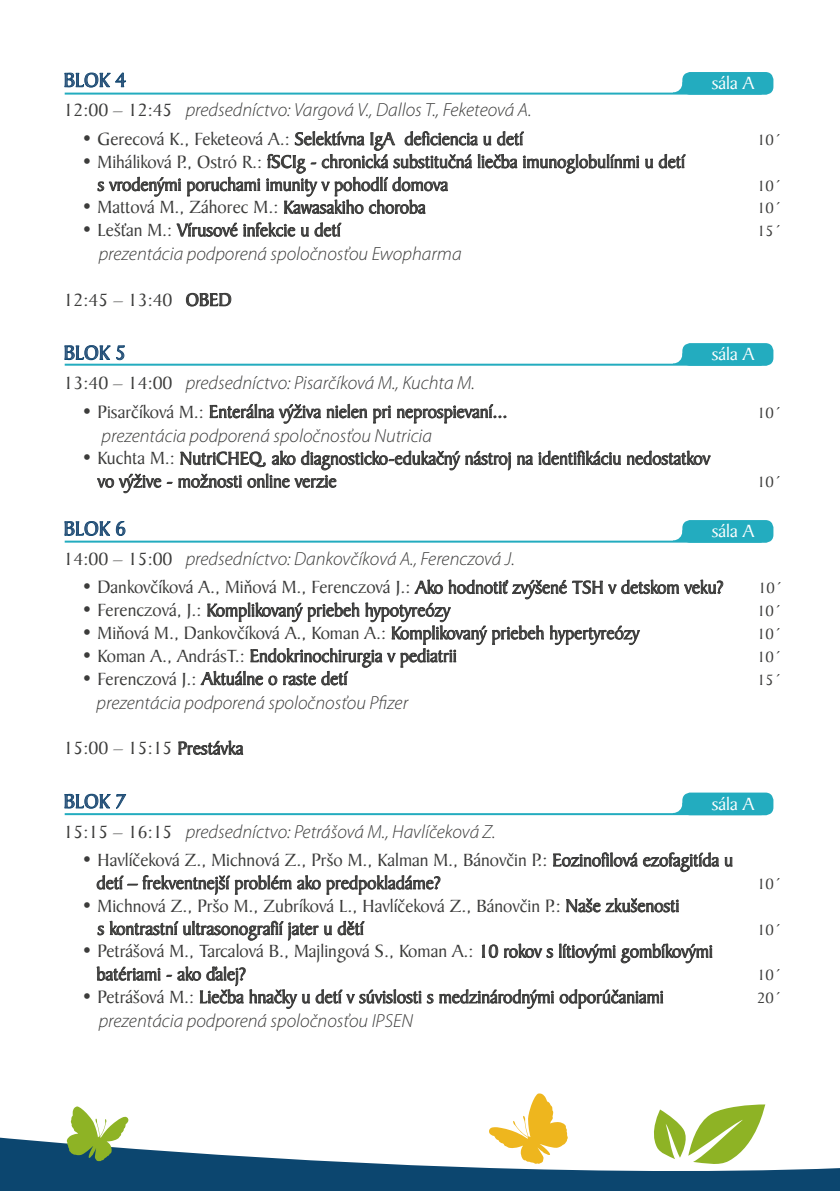
<style>
.page{position:relative;width:840px;height:1191px;background:#fff}
.page>*{position:absolute;margin:0;border:0;box-sizing:border-box;transform-origin:0 0}
.t1{font:21px "Baker Signet AT";color:#2c527a}
.t2{font:19px/22.8px "Baker Signet AT";color:#3c3c3b}
.t3{font:italic 300 19px "Myriad Pro";color:#3c3c3b}
.t4{font:19px "Baker Signet AT";color:#fff}
.t5{font:16px "Baker Signet AT";color:#3c3c3b}
.s1{font-family:"Baker Signet AT";font-weight:400;font-style:normal}
</style>
<div class="page">
<svg style="left:0;top:814px;width:839px;height:377px"></svg>
<svg style="left:648px;top:1104px;width:116px;height:62px"></svg>
<svg style="left:488px;top:1093px;width:79px;height:71px"></svg>
<svg style="left:67px;top:1106px;width:61px;height:55px"></svg>
<svg style="left:64px;top:72px;width:62px;height:16px"></svg>
<svg style="left:97px;top:131px;width:589px;height:83px"></svg>
<svg style="left:176px;top:222px;width:166px;height:15px"></svg>
<svg style="left:185px;top:292px;width:46px;height:15px"></svg>
<svg style="left:64px;top:345px;width:61px;height:16px"></svg>
<svg style="left:209px;top:403px;width:298px;height:21px"></svg>
<svg style="left:97px;top:450px;width:614px;height:44px"></svg>
<svg style="left:64px;top:521px;width:62px;height:15px"></svg>
<svg style="left:200px;top:579px;width:523px;height:107px"></svg>
<svg style="left:178px;top:740px;width:66px;height:15px"></svg>
<svg style="left:64px;top:793px;width:63px;height:16px"></svg>
<svg style="left:551px;top:852px;width:182px;height:20px"></svg>
<svg style="left:96px;top:874px;width:344px;height:21px"></svg>
<svg style="left:563px;top:897px;width:117px;height:16px"></svg>
<svg style="left:95px;top:920px;width:619px;height:89px"></svg>
<div style="left:682px;top:72px;width:91px;height:23px;background:#23acbf;border-radius:8px"></div>
<hr style="left:65px;top:93px;width:696px;height:2px;background:#23acbf">
<svg style="left:672px;top:82px;width:12px;height:11px"></svg>
<div style="left:682px;top:343px;width:91px;height:23px;background:#23acbf;border-radius:8px"></div>
<hr style="left:65px;top:364px;width:696px;height:2px;background:#23acbf">
<svg style="left:672px;top:353px;width:12px;height:11px"></svg>
<div style="left:682px;top:520px;width:91px;height:23px;background:#23acbf;border-radius:8px"></div>
<hr style="left:65px;top:540px;width:696px;height:2px;background:#23acbf">
<svg style="left:672px;top:530px;width:11px;height:11px"></svg>
<div style="left:682px;top:792px;width:91px;height:23px;background:#23acbf;border-radius:8px"></div>
<hr style="left:65px;top:813px;width:696px;height:2px;background:#23acbf">
<svg style="left:672px;top:803px;width:12px;height:11px"></svg>
<p class="t1" style="left:63px;top:68px;width:64px">BLOK 4</p>
<p class="t3" style="left:63px;top:100px;width:469px"><span class="s1">12:00 – 12:45</span> predsedníctvo: Vargová V., Dallos T., Feketeová A.</p>
<p class="t2" style="left:81px;top:128px;width:443px">• Gerecová K., Feketeová A.: Selektívna IgA deficiencia u detí</p>
<p class="t5" style="left:756px;top:131px;width:26px">10´</p>
<p class="t2" style="left:97px;top:151px;width:588px;text-indent:-16px">• Miháliková P., Ostró R.: fSCIg - chronická substitučná liečba imunoglobulínmi u detí s vrodenými poruchami imunity v pohodlí domova</p>
<p class="t4" style="left:711px;top:72px;width:44px">sála A</p>
<p class="t5" style="left:756px;top:176px;width:26px">10´</p>
<p class="t2" style="left:81px;top:196px;width:345px">• Mattová M., Záhorec M.: Kawasakiho choroba</p>
<p class="t5" style="left:756px;top:199px;width:26px">10´</p>
<p class="t2" style="left:81px;top:219px;width:260px">• Lešťan M.: Vírusové infekcie u detí</p>
<p class="t5" style="left:756px;top:222px;width:26px">15´</p>
<p class="t3" style="left:99px;top:244px;width:364px">prezentácia podporená spoločnosťou Ewopharma</p>
<p class="t2" style="left:64px;top:289px;width:169px">12:45 – 13:40 OBED</p>
<p class="t1" style="left:63px;top:341px;width:64px">BLOK 5</p>
<p class="t3" style="left:63px;top:373px;width:412px"><span class="s1">13:40 – 14:00</span> predsedníctvo: Pisarčíková M., Kuchta M.</p>
<p class="t2" style="left:81px;top:400px;width:427px">• Pisarčíková M.: Enterálna výživa nielen pri neprospievaní...</p>
<p class="t5" style="left:756px;top:403px;width:26px">10´</p>
<p class="t3" style="left:101px;top:425px;width:332px">prezentácia podporená spoločnosťou Nutricia</p>
<p class="t2" style="left:97px;top:447px;width:613px;text-indent:-16px">• Kuchta M.: NutriCHEQ, ako diagnosticko-edukačný nástroj na identifikáciu nedostatkov vo výžive - možnosti online verzie</p>
<p class="t4" style="left:711px;top:343px;width:44px">sála A</p>
<p class="t5" style="left:756px;top:473px;width:26px">10´</p>
<p class="t1" style="left:63px;top:516px;width:64px">BLOK 6</p>
<p class="t3" style="left:63px;top:548px;width:452px"><span class="s1">14:00 – 15:00</span> predsedníctvo: Dankovčíková A., Ferenczová J.</p>
<p class="t2" style="left:81px;top:576px;width:643px">• Dankovčíková A., Miňová M., Ferenczová J.: Ako hodnotiť zvýšené TSH v detskom veku?</p>
<p class="t5" style="left:757px;top:579px;width:26px">10´</p>
<p class="t2" style="left:81px;top:599px;width:370px">• Ferenczová, J.: Komplikovaný priebeh hypotyreózy</p>
<p class="t5" style="left:756px;top:602px;width:26px">10´</p>
<p class="t2" style="left:81px;top:622px;width:559px">• Miňová M., Dankovčíková A., Koman A.: Komplikovaný priebeh hypertyreózy</p>
<p class="t5" style="left:756px;top:625px;width:26px">10´</p>
<p class="t2" style="left:81px;top:645px;width:376px">• Koman A., AndrásT.: Endokrinochirurgia v pediatrii</p>
<p class="t5" style="left:756px;top:647px;width:26px">10´</p>
<p class="t2" style="left:81px;top:667px;width:267px">• Ferenczová J.: Aktuálne o raste detí</p>
<p class="t5" style="left:756px;top:670px;width:26px">15´</p>
<p class="t3" style="left:96px;top:692px;width:313px">prezentácia podporená spoločnosťou Pfizer</p>
<p class="t2" style="left:64px;top:737px;width:181px">15:00 – 15:15 Prestávka</p>
<p class="t1" style="left:63px;top:789px;width:64px">BLOK 7</p>
<p class="t3" style="left:63px;top:821px;width:433px"><span class="s1">15:15 – 16:15</span> predsedníctvo: Petrášová M., Havlíčeková Z.</p>
<p class="t2" style="left:96px;top:849px;width:637px;text-indent:-15px">• Havlíčeková Z., Michnová Z., Pršo M., Kalman M., Bánovčin P.: Eozinofilová ezofagitída u detí – frekventnejší problém ako predpokladáme?</p>
<p class="t4" style="left:711px;top:520px;width:44px">sála A</p>
<p class="t4" style="left:711px;top:792px;width:44px">sála A</p>
<p class="t5" style="left:756px;top:874px;width:26px">10´</p>
<p class="t2" style="left:97px;top:894px;width:583px;text-indent:-16px">• Michnová Z., Pršo M., Zubríková L., Havlíčeková Z., Bánovčin P.: Naše zkušenosti s kontrastní ultrasonografií jater u dětí</p>
<p class="t2" style="left:96px;top:940px;width:617px;text-indent:-15px">• Petrášová M., Tarcalová B., Majlingová S., Koman A.: 10 rokov s lítiovými gombíkovými batériami - ako ďalej?</p>
<p class="t5" style="left:756px;top:920px;width:26px">10´</p>
<p class="t5" style="left:756px;top:966px;width:26px">10´</p>
<p class="t2" style="left:81px;top:986px;width:583px">• Petrášová M.: Liečba hnačky u detí v súvislosti s medzinárodnými odporúčaniami</p>
<p class="t5" style="left:756px;top:988px;width:26px">20´</p>
<p class="t3" style="left:99px;top:1010px;width:315px">prezentácia podporená spoločnosťou IPSEN</p>
</div>
